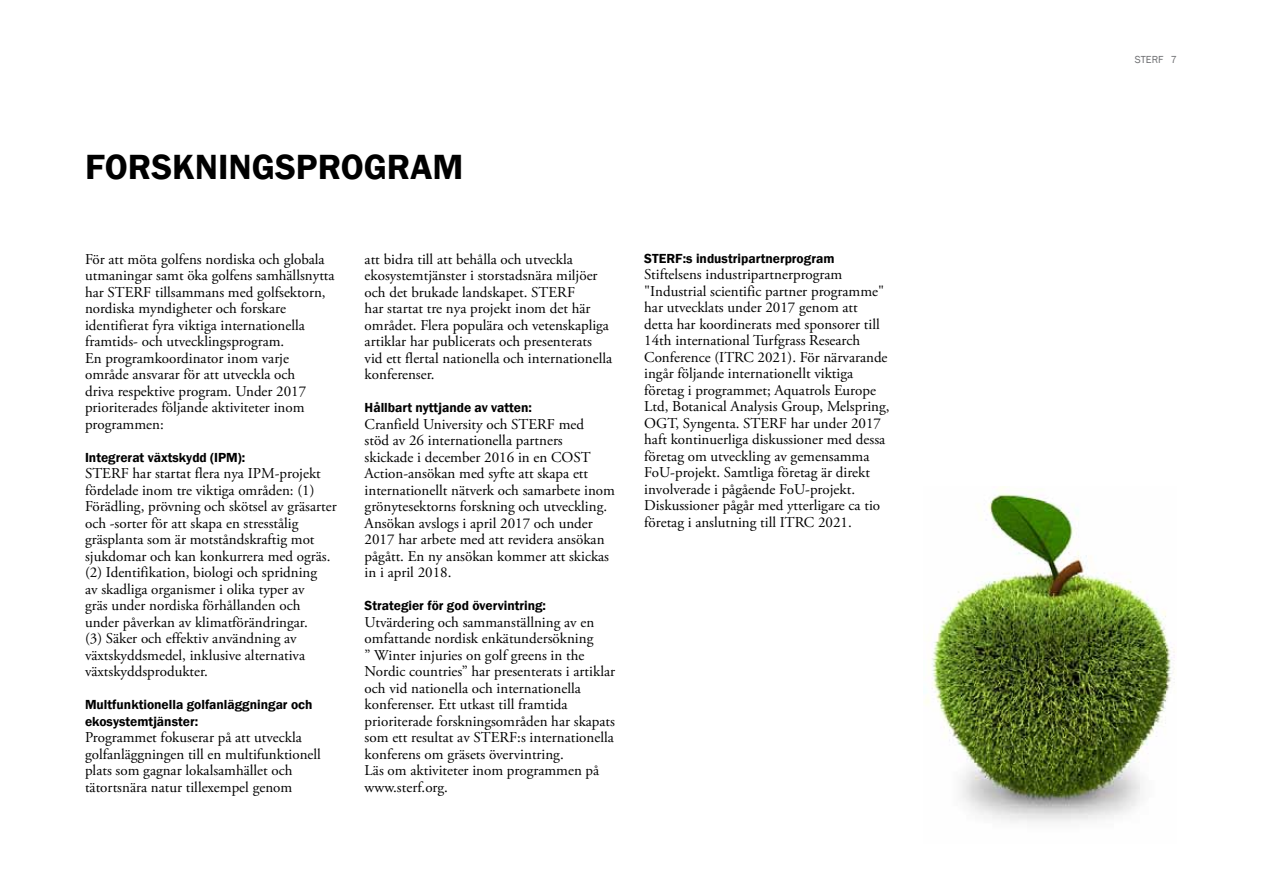
<style>
.page{position:relative;width:1263px;height:893px;background:#fff}
.page>*{position:absolute;margin:0;border:0;box-sizing:border-box;transform-origin:0 0}
.t1{font:600 36px "Franklin Gothic";color:#000}
.t2{font:15px/16.5px "Adobe Garamond Pro";color:#000}
.t3{font:600 13.5px/16.5px "Franklin Gothic";color:#000}
.t4{font:10.5px "Franklin Gothic";color:#6d6e71}
</style>
<div class="page">
<img style="left:925px;top:486px;width:250px;height:336px">
<h1 class="t1" style="left:85px;top:145px;width:380px">Forskningsprogram</h1>
<p class="t2" style="left:85px;top:251px;width:251px">För att möta golfens nordiska och globala utmaningar samt öka golfens samhällsnytta har STERF tillsammans med golfsektorn, nordiska myndigheter och forskare identifierat fyra viktiga internationella framtids- och utvecklingsprogram.<br>En programkoordinator inom varje område ansvarar för att utveckla och<br>driva respektive program. Under 2017 prioriterades följande aktiviteter inom programmen:</p>
<p class="t3" style="left:85px;top:449px;width:162px">Integrerat växtskydd (IPM ):</p>
<p class="t2" style="left:85px;top:466px;width:253px">STERF har startat flera nya IPM-projekt fördelade inom tre viktiga områden: (1)<br>Förädling, prövning och skötsel av gräsarter och -sorter för att skapa en stresstålig gräsplanta som är motståndskraftig mot sjukdomar och kan konkurrera med ogräs. (2) Identifikation, biologi och spridning<br>av skadliga organismer i olika typer av<br>gräs under nordiska förhållanden och under påverkan av klimatförändringar.<br>(3) Säker och effektiv användning av växtskyddsmedel, inklusive alternativa växtskyddsprodukter.</p>
<p class="t3" style="left:85px;top:697px;width:229px">Multfunktionella golfanläggningar och ekosystemtjänster:</p>
<p class="t2" style="left:85px;top:730px;width:237px">Programmet fokuserar på att utveckla golfanläggningen till en multifunktionell plats som gagnar lokalsamhället och tätortsnära natur tillexempel genom</p>
<p class="t2" style="left:365px;top:251px;width:249px">att bidra till att behålla och utveckla ekosystemtjänster i storstadsnära miljöer och det brukade landskapet. STERF<br>har startat tre nya projekt inom det här området. Flera populära och vetenskapliga artiklar har publicerats och presenterats vid ett flertal nationella och internationella konferenser.</p>
<p class="t3" style="left:365px;top:400px;width:169px">Hållbart nyttjande av vatten:</p>
<p class="t2" style="left:365px;top:416px;width:252px">Cranfield University och STERF med<br>stöd av 26 internationella partners skickade i december 2016 in en COST Action-ansökan med syfte att skapa ett internationellt nätverk och samarbete inom grönytesektorns forskning och utveckling.<br>Ansökan avslogs i april 2017 och under 2017 har arbete med att revidera ansökan pågått. En ny ansökan kommer att skickas in i april 2018.</p>
<p class="t3" style="left:365px;top:598px;width:183px">Strategier för god övervintring:</p>
<p class="t2" style="left:365px;top:614px;width:252px">Utvärdering och sammanställning av en omfattande nordisk enkätundersökning<br>” Winter injuries on golf greens in the Nordic countries” har presenterats i artiklar och vid nationella och internationella konferenser. Ett utkast till framtida prioriterade forskningsområden har skapats som ett resultat av STERF:s internationella konferens om gräsets övervintring.<br>Läs om aktiviteter inom programmen på www.sterf.org.</p>
<p class="t3" style="left:644px;top:250px;width:9px">STER</p>
<p class="t3" style="left:675px;top:250px;width:161px">F:s industripartnerprogram</p>
<p class="t2" style="left:644px;top:267px;width:247px">Stiftelsens industripartnerprogram "Industrial scientific partner programme" har utvecklats under 2017 genom att detta har koordinerats med sponsorer till 14th international Turfgrass Research Conference (ITRC 2021). För närvarande ingår följande internationellt viktiga företag i programmet; Aquatrols Europe Ltd, Botanical Analysis Group, Melspring, OGT, Syngenta. STERF har under 2017 haft kontinuerliga diskussioner med dessa företag om utveckling av gemensamma FoU-projekt. Samtliga företag är direkt involverade i pågående FoU-projekt.<br>Diskussioner pågår med ytterligare ca tio företag i anslutning till ITRC 2021.</p>
<p class="t4" style="left:1135px;top:53px;width:13px">STERF</p>
<p class="t4" style="left:1171px;top:53px;width:8px">7</p>
</div>
